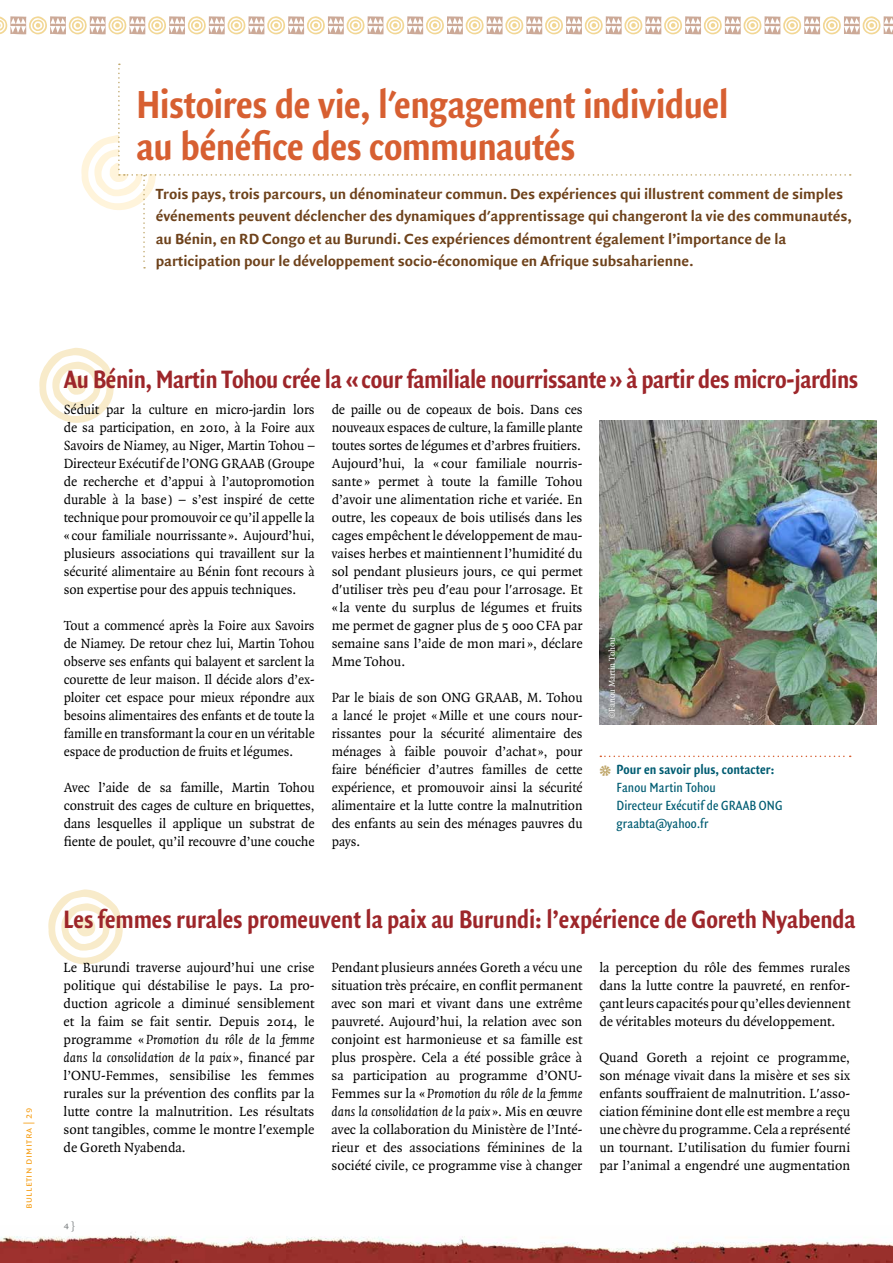
<style>
.page{position:relative;width:893px;height:1263px;background:#fff}
.page>*{position:absolute;margin:0;border:0;box-sizing:border-box;transform-origin:0 0}
.t1{font:700 42px/42px "Quadraat Sans Con";letter-spacing:-.01em;color:#d75f31}
.t2{font:700 27px "Quadraat Sans Con";letter-spacing:-.015em;color:#9d262a}
.t3{font:700 15.75px/22.5px "Quadraat Sans";letter-spacing:-.005em;color:#6e421b}
.t4{font:14.25px/18px "Quadraat";color:#000;text-align:justify}
.t5{font:14.25px/18px "Quadraat";color:#000;text-align:justify;scale:.96 1}
.t6{font:14.25px/18px "Quadraat Sans Con";letter-spacing:.005em;color:#005c72}
.t7{font:700 14.25px "Quadraat Sans Con";letter-spacing:.005em;color:#005c72}
.t8{font:10.5px "Quadraat Sans Caps";letter-spacing:.035em;color:#f6a01a}
.t9{font:10.5px "Quadraat Small Caps";color:#7c8082}
.t10{font:9px "Quadraat";letter-spacing:-.005em;color:#fff}
.s1{font-style:italic}
</style>
<div class="page">
<svg style="left:0;top:16px;width:893px;height:18px"></svg>
<img style="left:0;top:1232px;width:893px;height:31px">
<svg style="left:39px;top:348px;width:75px;height:75px"></svg>
<svg style="left:48px;top:889px;width:75px;height:76px"></svg>
<svg style="left:600px;top:755px;width:251px;height:2px"></svg>
<svg style="left:81px;top:64px;width:770px;height:204px"></svg>
<img style="left:600px;top:420px;width:276px;height:304px">
<h1 class="t1" style="left:137px;top:84px;width:593px">Histoires de vie, l'engagement individuel au bénéfice des communautés</h1>
<p class="t3" style="left:156px;top:183px;width:698px">Trois pays, trois parcours, un dénominateur commun. Des expériences qui illustrent comment de simples événements peuvent déclencher des dynamiques d'apprentissage qui changeront la vie des communautés, au Bénin, en RD Congo et au Burundi. Ces expériences démontrent également l’importance de la participation pour le développement socio-économique en Afrique subsaharienne.</p>
<p class="t8" style="left:22px;top:1209px;width:102px;rotate:-90deg">bulletin dimitra | 29</p>
<h2 class="t2" style="left:64px;top:363px;width:796px">Au Bénin, Martin Tohou crée la «cour familiale nourrissante» à partir des micro-jardins</h2>
<p class="t4" style="left:64px;top:401px;width:252px">Séduit par la culture en micro-jardin lors de sa participation, en 2010, à la Foire aux Savoirs de Niamey, au Niger, Martin Tohou – Directeur Exécutif de l’ONG GRAAB (Groupe de recherche et d’appui à l’autopromotion durable à la base ) – s’est inspiré de cette technique pour promouvoir ce qu’il appelle la « cour familiale nourrissante ». Aujourd’hui, plusieurs associations qui travaillent sur la sécurité alimentaire au Bénin font recours à son expertise pour des appuis techniques.</p>
<p class="t5" style="left:64px;top:617px;width:263px">Tout a commencé après la Foire aux Savoirs de Niamey. De retour chez lui, Martin Tohou observe ses enfants qui balayent et sarclent la courette de leur maison. Il décide alors d’ex&shy;ploiter cet espace pour mieux répondre aux besoins alimentaires des enfants et de toute la famille en transformant la cour en un véritable espace de production de fruits et légumes.</p>
<p class="t4" style="left:64px;top:779px;width:252px">Avec l’aide de sa famille, Martin Tohou construit des cages de culture en briquettes, dans lesquelles il applique un substrat de fiente de poulet, qu’il recouvre d’une couche</p>
<p class="t4" style="left:332px;top:401px;width:252px">de paille ou de copeaux de bois. Dans ces nouveaux espaces de culture, la famille plante toutes sortes de légumes et d’arbres fruitiers.<br>Aujourd’hui, la « cour familiale nourris&shy;sante » permet à toute la famille Tohou d’avoir une alimentation riche et variée. En outre, les copeaux de bois utilisés dans les cages empêchent le développement de mau&shy;vaises herbes et maintiennent l’humidité du sol pendant plusieurs jours, ce qui permet d'utiliser très peu d'eau pour l'arrosage. Et « la vente du surplus de légumes et fruits me permet de gagner plus de 5 000 CFA par semaine sans l’aide de mon mari », déclare Mme Tohou.</p>
<p class="t4" style="left:332px;top:689px;width:252px">Par le biais de son ONG GRAAB, M. Tohou a lancé le projet «Mille et une cours nour&shy;rissantes pour la sécurité alimentaire des ménages à faible pouvoir d’achat », pour faire bénéficier d’autres familles de cette expérience, et promouvoir ainsi la sécurité alimentaire et la lutte contre la malnutrition des enfants au sein des ménages pauvres du pays.</p>
<p class="t10" style="left:607px;top:718px;width:82px;rotate:-90deg">©Fanou Martin Tohou</p>
<p class="t7" style="left:617px;top:761px;width:159px">Pour en savoir plus, contacter:</p>
<p class="t6" style="left:617px;top:779px;width:168px">Fanou Martin Tohou<br>Directeur Exécutif de GRAAB ONG graabta@yahoo.fr</p>
<h2 class="t2" style="left:64px;top:904px;width:793px">Les femmes rurales promeuvent la paix au Burundi: l’expérience de Goreth Nyabenda</h2>
<p class="t4" style="left:64px;top:959px;width:252px">Le Burundi traverse aujourd’hui une crise politique qui déstabilise le pays. La pro&shy;duction agricole a diminué sensiblement et la faim se fait sentir. Depuis 2014, le programme « <span class="s1">Promotion du rôle de la femme dans la consolidation de la paix</span> », financé par l’ONU-Femmes, sensibilise les femmes rurales sur la prévention des conflits par la lutte contre la malnutrition. Les résultats sont tangibles, comme le montre l'exemple de Goreth Nyabenda.</p>
<p class="t4" style="left:331px;top:959px;width:252px">Pendant plusieurs années Goreth a vécu une situation très précaire, en conflit permanent avec son mari et vivant dans une extrême pauvreté. Aujourd’hui, la relation avec son conjoint est harmonieuse et sa famille est plus prospère. Cela a été possible grâce à sa participation au programme d’ONU-Femmes sur la « <span class="s1">Promotion du rôle de la femme dans la consolidation de la paix</span> ». Mis en œuvre avec la collaboration du Ministère de l’Inté&shy;rieur et des associations féminines de la société civile, ce programme vise à changer</p>
<p class="t4" style="left:599px;top:959px;width:252px">la perception du rôle des femmes rurales dans la lutte contre la pauvreté, en renfor&shy;çant leurs capacités pour qu’elles deviennent de véritables moteurs du développement.</p>
<p class="t4" style="left:599px;top:1049px;width:252px">Quand Goreth a rejoint ce programme, son ménage vivait dans la misère et ses six enfants souffraient de malnutrition. L'asso&shy;ciation féminine dont elle est membre a reçu une chèvre du programme. Cela a représenté un tournant. L’utilisation du fumier fourni par l’animal a engendré une augmentation</p>
<p class="t9" style="left:64px;top:1220px;width:13px">4 }</p>
</div>
